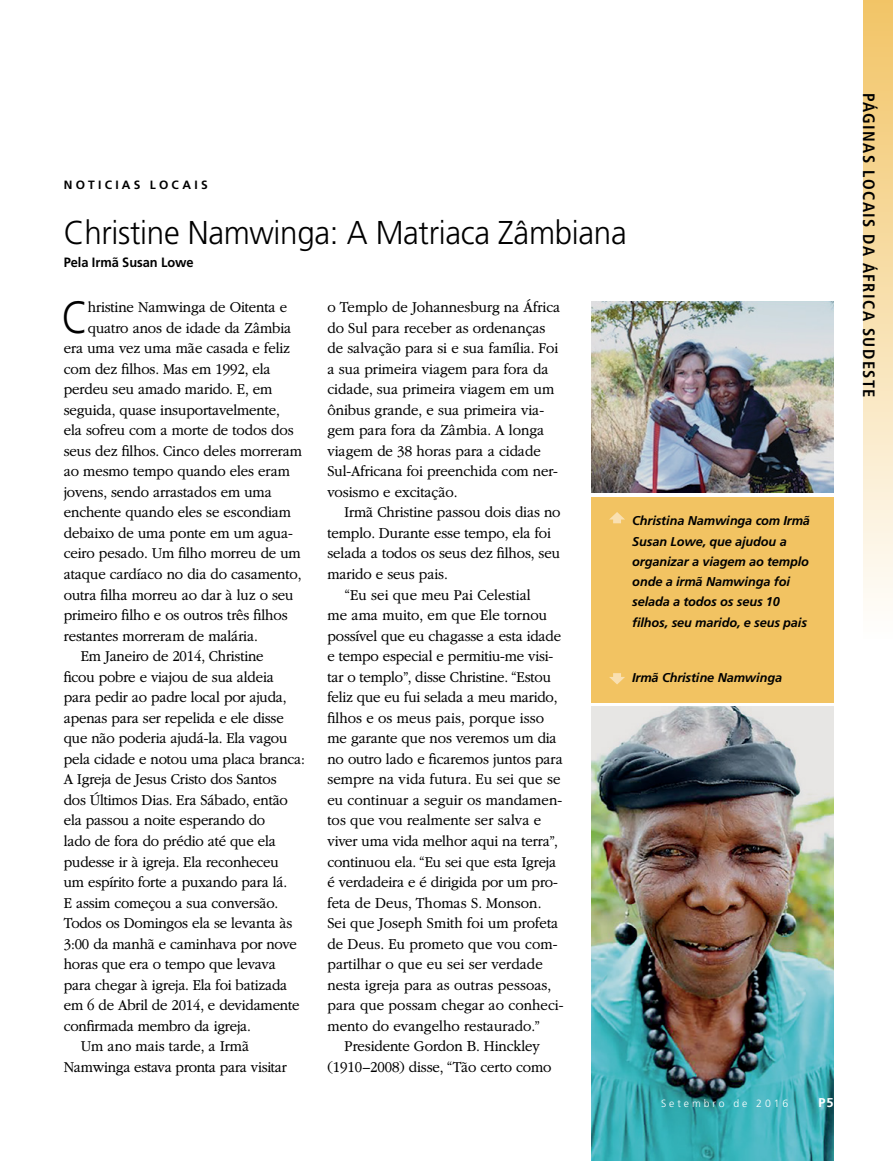
<style>
.page{position:relative;width:893px;height:1161px;background:#fff}
.page>*{position:absolute;margin:0;border:0;box-sizing:border-box;transform-origin:0 0}
.ARTCL_para_first_NEW{font:300 45.15px "Frutigerlds Lat";color:#000;scale:.88 1}
.ARTCL_title_NEWS{font:300 33px "Frutigerlds Lat";letter-spacing:-.01em;color:#000;scale:.95 1}
.t1{font:700 condensed 16.5px "Frutigerlds Lat";letter-spacing:.085em;color:#000}
.ARTCL_para_NEWS{font:300 15.75px/20.5px "Garamondlds Lat Plus";letter-spacing:-.01em;color:#000;scale:.95 1}
.ARTCL_para_first_NEW-2{font:300 15.75px "Garamondlds Lat Plus";letter-spacing:-.01em;color:#000;scale:.95 1}
.ARTCL-BY_para_first{font:700 13.5px "Frutigerlds Lat";letter-spacing:-.005em;color:#000;scale:.95 1}
.FIGimg_CAP_para_NEWS{font:italic 700 12.75px/20.2px "Frutigerlds Lat";letter-spacing:-.01em;color:#000}
.Folio_R{font:700 12.75px "Frutigerlds Lat";color:#fff}
.ARTCL_seriesTitle{font:700 12px "Frutigerlds Lat";letter-spacing:.27em;color:#000}
.Folio_R-2{font:300 10.5px "Frutigerlds Lat";letter-spacing:.28em;color:#fff}
</style>
<div class="page">
<div style="left:863px;top:0;width:30px;height:639px;background:linear-gradient(to bottom,#f2c466,#fefefd)"></div>
<img style="left:591px;top:707px;width:242px;height:454px">
<img style="left:591px;top:302px;width:242px;height:190px">
<div style="left:591px;top:497px;width:242px;height:205px;background:#f2c362"></div>
<svg style="left:609px;top:512px;width:16px;height:11px"></svg>
<svg style="left:609px;top:673px;width:16px;height:11px"></svg>
<p class="ARTCL_seriesTitle" style="left:64px;top:175px;width:145px">NOTICIAS LOCAIS</p>
<p class="ARTCL_title_NEWS" style="left:64px;top:208px;width:594px">Christine Namwinga: A Matriaca Zâmbiana</p>
<p class="ARTCL-BY_para_first" style="left:64px;top:252px;width:138px">Pela Irmã Susan Lowe</p>
<p class="ARTCL_para_first_NEW" style="left:62px;top:284px;width:32px">C</p>
<p class="ARTCL_para_first_NEW-2" style="left:88px;top:296px;width:211px">hristine Namwinga de Oitenta e</p>
<p class="ARTCL_para_NEWS" style="left:327px;top:296px;width:247px">o Templo de Johannesburg na África do Sul para receber as ordenanças de salvação para si e sua família. Foi a sua primeira viagem para fora da cidade, sua primeira viagem em um ônibus grande, e sua primeira via&shy;gem para fora da Zâmbia. A longa viagem de 38 horas para a cidade<br>Sul-Africana foi preenchida com ner&shy;vosismo e excitação.</p>
<p class="ARTCL_para_NEWS" style="left:327px;top:502px;width:247px;text-indent:17px">Irmã Christine passou dois dias no templo. Durante esse tempo, ela foi selada a todos os seus dez filhos, seu marido e seus pais.</p>
<p class="ARTCL_para_NEWS" style="left:327px;top:584px;width:250px;text-indent:17px">“Eu sei que meu Pai Celestial<br>me ama muito, em que Ele tornou possível que eu chagasse a esta idade e tempo especial e permitiu-me visi&shy;tar o templo”, disse Christine. “Estou feliz que eu fui selada a meu marido, filhos e os meus pais, porque isso me garante que nos veremos um dia no outro lado e ficaremos juntos para sempre na vida futura. Eu sei que se eu continuar a seguir os mandamen&shy;tos que vou realmente ser salva e viver uma vida melhor aqui na terra”, continuou ela. “Eu sei que esta Igreja é verdadeira e é dirigida por um pro&shy;feta de Deus, Thomas S. Monson.<br>Sei que Joseph Smith foi um profeta de Deus. Eu prometo que vou com&shy;partilhar o que eu sei ser verdade nesta igreja para as outras pessoas, para que possam chegar ao conheci&shy;mento do evangelho restaurado.”</p>
<p class="ARTCL_para_NEWS" style="left:327px;top:1036px;width:237px;text-align:center">Presidente Gordon B. Hinckley (1910–2008) disse, “Tão certo como</p>
<p class="ARTCL_para_first_NEW-2" style="left:88px;top:316px;width:216px">quatro anos de idade da Zâmbia</p>
<p class="ARTCL_para_first_NEW-2" style="left:64px;top:337px;width:240px">era uma vez uma mãe casada e feliz</p>
<p class="ARTCL_para_first_NEW-2" style="left:64px;top:357px;width:219px">com dez filhos. Mas em 1992, ela</p>
<p class="ARTCL_para_first_NEW-2" style="left:64px;top:378px;width:221px">perdeu seu amado marido. E, em</p>
<p class="ARTCL_para_first_NEW-2" style="left:64px;top:398px;width:229px">seguida, quase insuportavelmente,</p>
<p class="ARTCL_para_first_NEW-2" style="left:64px;top:419px;width:243px">ela sofreu com a morte de todos dos</p>
<p class="ARTCL_para_first_NEW-2" style="left:64px;top:439px;width:252px">seus dez filhos. Cinco deles morreram</p>
<p class="ARTCL_para_first_NEW-2" style="left:64px;top:460px;width:240px">ao mesmo tempo quando eles eram</p>
<p class="ARTCL_para_first_NEW-2" style="left:64px;top:480px;width:221px">jovens, sendo arrastados em uma</p>
<p class="ARTCL_para_first_NEW-2" style="left:64px;top:501px;width:241px">enchente quando eles se escondiam</p>
<p class="ARTCL_para_first_NEW-2" style="left:64px;top:521px;width:243px">debaixo de uma ponte em um agua-</p>
<p class="ARTCL_para_first_NEW-2" style="left:64px;top:542px;width:251px">ceiro pesado. Um filho morreu de um</p>
<p class="ARTCL_para_first_NEW-2" style="left:64px;top:563px;width:252px">ataque cardíaco no dia do casamento,</p>
<p class="ARTCL_para_first_NEW-2" style="left:64px;top:583px;width:243px">outra filha morreu ao dar à luz o seu</p>
<p class="ARTCL_para_first_NEW-2" style="left:64px;top:604px;width:237px">primeiro filho e os outros três filhos</p>
<p class="ARTCL_para_first_NEW-2" style="left:64px;top:624px;width:206px">restantes morreram de malária.</p>
<p class="ARTCL_para_NEWS" style="left:64px;top:646px;width:256px;text-indent:17px">Em Janeiro de 2014, Christine<br>ficou pobre e viajou de sua aldeia para pedir ao padre local por ajuda, apenas para ser repelida e ele disse que não poderia ajudá-la. Ela vagou pela cidade e notou uma placa branca:<br>A Igreja de Jesus Cristo dos Santos<br>dos Últimos Dias. Era Sábado, então ela passou a noite esperando do<br>lado de fora do prédio até que ela pudesse ir à igreja. Ela reconheceu<br>um espírito forte a puxando para lá.<br>E assim começou a sua conversão.<br>Todos os Domingos ela se levanta às 3:00 da manhã e caminhava por nove horas que era o tempo que levava para chegar à igreja. Ela foi batizada em 6 de Abril de 2014, e devidamente confirmada membro da igreja.</p>
<p class="ARTCL_para_NEWS" style="left:64px;top:1036px;width:236px;text-indent:17px">Um ano mais tarde, a Irmã<br>Namwinga estava pronta para visitar</p>
<p class="FIGimg_CAP_para_NEWS" style="left:632px;top:511px;width:179px">Christina Namwinga com Irmã<br>Susan Lowe, que ajudou a organizar a viagem ao templo onde a irmã Namwinga foi selada a todos os seus 10 filhos, seu marido, e seus pais</p>
<p class="FIGimg_CAP_para_NEWS" style="left:632px;top:667px;width:152px">Irmã Christine Namwinga</p>
<p class="Folio_R-2" style="left:661px;top:1095px;width:129px">Setembro de 2016</p>
<p class="Folio_R" style="left:819px;top:1092px;width:16px">P5</p>
<p class="t1" style="left:881px;top:93px;width:306px;rotate:90deg">PÁGINAS LOCAIS DA ÁFRICA SUDESTE</p>
</div>
